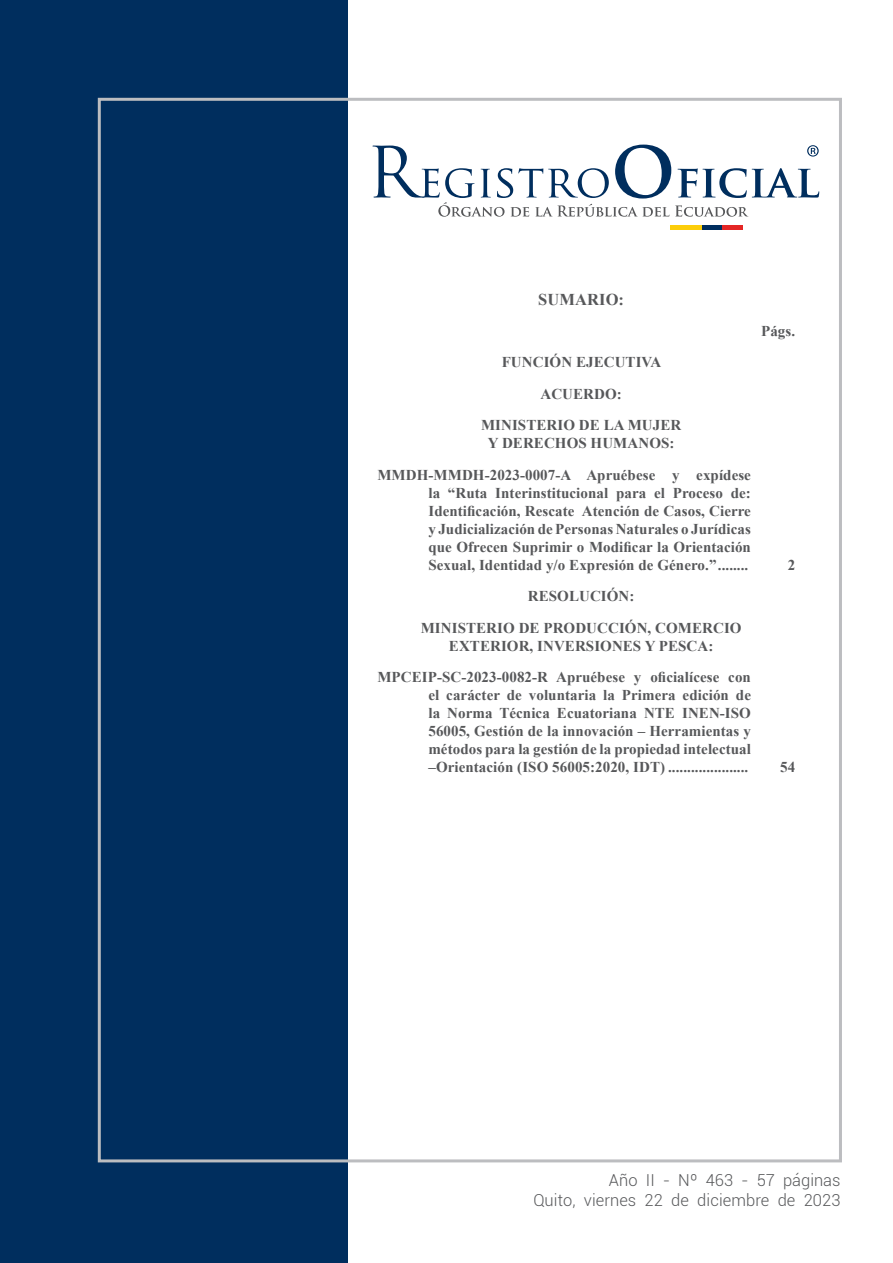
<style>
.page{position:relative;width:893px;height:1263px;background:#fff}
.page>*{position:absolute;margin:0;border:0;box-sizing:border-box;transform-origin:0 0}
.t1{font:300 16.5px "Roboto";letter-spacing:.005em;color:#57585a}
.Sumario_Title{font:700 16.5px "Times New Roman";letter-spacing:.005em;color:#57585a}
.Sumario_Tab_1{font:700 15px/18px "Times New Roman";letter-spacing:.005em;color:#57585a;text-align:justify}
.Sumario_Center{font:700 15px/18px "Times New Roman";letter-spacing:.005em;color:#57585a;text-align:center}
.Sumario_Numero{font:700 15px "Times New Roman";letter-spacing:.005em;color:#57585a}
</style>
<div class="page">
<div style="left:0;top:0;width:348px;height:1263px;background:#002e5e"></div>
<div style="left:670px;top:225px;width:32px;height:5px;background:#fccd0a"></div>
<div style="left:702px;top:225px;width:21px;height:5px;background:#002e5e"></div>
<div style="left:723px;top:225px;width:20px;height:5px;background:#e42625"></div>
<svg style="left:372px;top:145px;width:447px;height:72px"></svg>
<p class="Sumario_Title" style="left:538px;top:288px;width:87px">SUMARIO:</p>
<p class="Sumario_Center" style="left:502px;top:353px;width:161px">FUNCIÓN EJECUTIVA</p>
<p class="Sumario_Center" style="left:540px;top:384px;width:83px">ACUERDO:</p>
<p class="Sumario_Center" style="left:481px;top:416px;width:202px">MINISTERIO DE LA MUJER</p>
<p class="Sumario_Center" style="left:488px;top:434px;width:188px">Y DERECHOS HUMANOS:</p>
<p class="Sumario_Tab_1" style="left:428px;top:465px;width:324px;text-indent:-51px">MMDH-MMDH-2023-0007-A Apruébese y expídese la “Ruta Interinstitucional para el Proceso de:<br>Identificación, Rescate Atención de Casos, Cierre y Judicialización de Personas Naturales o Jurídicas que Ofrecen Suprimir o Modificar la Orientación Sexual, Identidad y/o Expresión de Género.”........</p>
<p class="Sumario_Center" style="left:528px;top:587px;width:108px">RESOLUCIÓN:</p>
<p class="Sumario_Center" style="left:421px;top:618px;width:322px">MINISTERIO DE PRODUCCIÓN, COMERCIO<br>EXTERIOR, INVERSIONES Y PESCA:</p>
<p class="Sumario_Tab_1" style="left:428px;top:668px;width:324px;text-indent:-51px">MPCEIP-SC-2023-0082-R Apruébese y oficialícese con el carácter de voluntaria la Primera edición de la Norma Técnica Ecuatoriana NTE INEN-ISO 56005, Gestión de la innovación – Herramientas y métodos para la gestión de la propiedad intelectual –Orientación (ISO 56005:2020, IDT) .....................</p>
<p class="Sumario_Numero" style="left:761px;top:321px;width:36px">Págs.</p>
<p class="Sumario_Numero" style="left:788px;top:554px;width:9px">2</p>
<p class="Sumario_Numero" style="left:780px;top:757px;width:17px">54</p>
<p class="t1" style="left:609px;top:1169px;width:233px">Año II - Nº 463 - 57 páginas</p>
<p class="t1" style="left:533px;top:1189px;width:309px">Quito, viernes 22 de diciembre de 2023</p>
</div>
